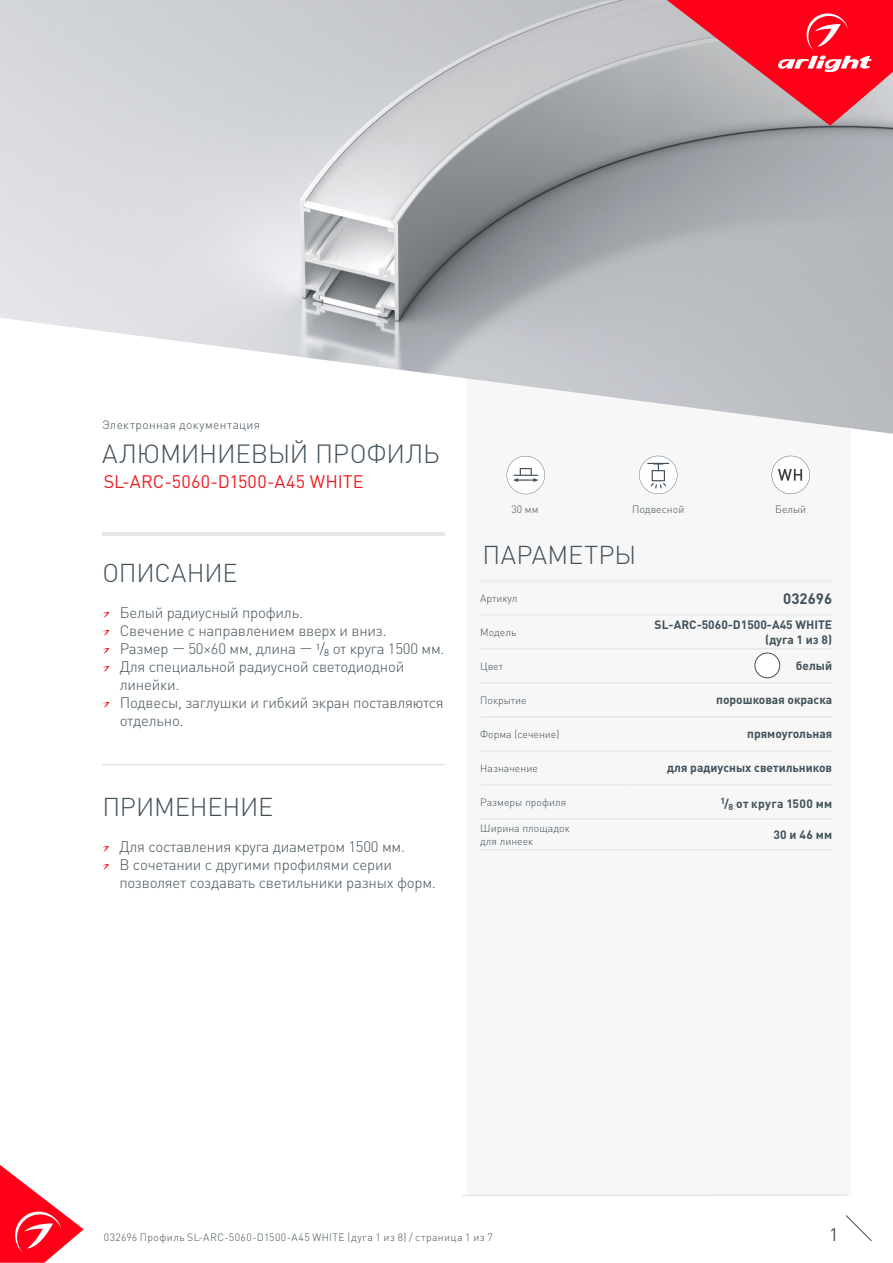
<style>
.page{position:relative;width:893px;height:1263px;background:#fff}
.page>*{position:absolute;margin:0;border:0;box-sizing:border-box;transform-origin:0 0}
.t1{font:300 25.95px "DIN Pro";letter-spacing:-.01em;color:#425159}
.t2{font:300 25.5px "DIN Pro";letter-spacing:-.005em;color:#425159}
.t3{font:300 25.5px "DIN Pro";letter-spacing:.015em;color:#425159}
.t4{font:18px "DIN Pro";letter-spacing:.01em;color:#ee1d23}
.t5{font:18px "DIN Pro";color:#425159}
.t6{font:300 15px/18px "DIN Pro";letter-spacing:-.015em;color:#425159}
.t7{font:700 15px "DIN Pro";color:#425159}
.t8{font:700 12px/14.4px "DIN Pro";color:#425159;text-align:right}
.t9{font:300 12px "DIN Pro";letter-spacing:.03em;color:#425159}
.t10{font:700 12px "DIN Pro";letter-spacing:.035em;color:#425159}
.t11{font:300 10.5px/12.6px "DIN Pro";color:#425159}
.t12{font:300 10.5px "DIN Pro";letter-spacing:.04em;color:#425159}
</style>
<div class="page">
<svg style="left:0;top:1165px;width:84px;height:98px"></svg>
<svg style="left:845px;top:1215px;width:27px;height:26px"></svg>
<div style="left:466px;top:250px;width:384px;height:946px;background:#f7f7f8"></div>
<img style="left:0;top:0;width:893px;height:434px">
<hr style="left:102px;top:533px;width:342px;height:3px;background:#e6e7e9">
<hr style="left:480px;top:579px;width:148px;height:4px;background:#eeeeef">
<hr style="left:628px;top:579px;width:204px;height:4px;background:#eeeeef">
<hr style="left:480px;top:614px;width:148px;height:1px;background:#e6e7e9">
<hr style="left:628px;top:614px;width:204px;height:1px;background:#e6e7e9">
<hr style="left:480px;top:648px;width:148px;height:2px;background:#e6e7e9">
<hr style="left:628px;top:648px;width:204px;height:2px;background:#e6e7e9">
<hr style="left:480px;top:682px;width:148px;height:2px;background:#e6e7e9">
<hr style="left:628px;top:682px;width:204px;height:2px;background:#e6e7e9">
<hr style="left:480px;top:716px;width:148px;height:2px;background:#e6e7e9">
<hr style="left:628px;top:716px;width:204px;height:2px;background:#e6e7e9">
<hr style="left:480px;top:750px;width:148px;height:2px;background:#e6e7e9">
<hr style="left:628px;top:750px;width:204px;height:2px;background:#e6e7e9">
<hr style="left:480px;top:784px;width:148px;height:2px;background:#e6e7e9">
<hr style="left:628px;top:784px;width:204px;height:2px;background:#e6e7e9">
<hr style="left:480px;top:818px;width:148px;height:2px;background:#e6e7e9">
<hr style="left:628px;top:818px;width:204px;height:2px;background:#e6e7e9">
<hr style="left:480px;top:849px;width:148px;height:2px;background:#e6e7e9">
<hr style="left:628px;top:849px;width:204px;height:2px;background:#e6e7e9">
<hr style="left:462px;top:1195px;width:385px;height:1px;background:#dcdddf">
<svg style="left:667px;top:0;width:226px;height:126px;background:#e05664"></svg>
<svg style="left:103px;top:612px;width:6px;height:6px"></svg>
<svg style="left:103px;top:630px;width:6px;height:6px"></svg>
<svg style="left:103px;top:648px;width:6px;height:6px"></svg>
<svg style="left:103px;top:666px;width:6px;height:6px"></svg>
<svg style="left:103px;top:702px;width:6px;height:6px"></svg>
<svg style="left:102px;top:846px;width:7px;height:6px"></svg>
<svg style="left:102px;top:864px;width:7px;height:6px"></svg>
<hr style="left:102px;top:764px;width:343px;height:1px;background:#dcdddf">
<div style="left:755px;top:653px;width:25px;height:25px;background:#fff;border-radius:50%"></div>
<div style="left:755px;top:653px;width:25px;height:25px;border:1px solid #425159;border-radius:50%"></div>
<svg style="left:507px;top:456px;width:38px;height:38px"></svg>
<svg style="left:639px;top:456px;width:38px;height:38px"></svg>
<svg style="left:772px;top:456px;width:38px;height:38px"></svg>
<p class="t9" style="left:102px;top:417px;width:160px">Электронная документация</p>
<p class="t1" style="left:102px;top:436px;width:339px">АЛЮМИНИЕВЫЙ ПРОФИЛЬ</p>
<p class="t4" style="left:104px;top:470px;width:261px">SL-ARC-5060-D1500-A45 WHITE</p>
<p class="t2" style="left:102px;top:555px;width:137px">ОПИСАНИЕ</p>
<p class="t6" style="left:120px;top:602px;width:185px">Белый радиусный профиль.</p>
<p class="t6" style="left:120px;top:620px;width:269px">Свечение с направлением вверх и вниз.</p>
<p class="t6" style="left:120px;top:638px;width:326px">Размер — 50×60 мм, длина — <sup>1</sup>/<sub>8</sub> от круга 1500 мм.</p>
<p class="t6" style="left:120px;top:656px;width:286px">Для специальной радиусной светодиодной линейки.</p>
<p class="t6" style="left:120px;top:692px;width:326px">Подвесы, заглушки и гибкий экран поставляются отдельно.</p>
<p class="t2" style="left:102px;top:789px;width:172px">ПРИМЕНЕНИЕ</p>
<p class="t6" style="left:119px;top:836px;width:287px">Для составления круга диаметром 1500 мм.</p>
<p class="t6" style="left:119px;top:854px;width:318px">В сочетании с другими профилями серии позволяет создавать светильники разных форм.</p>
<p class="t11" style="left:511px;top:502px;width:29px">30 мм</p>
<p class="t11" style="left:632px;top:502px;width:54px">Подвесной</p>
<p class="t11" style="left:775px;top:502px;width:33px">Белый</p>
<p class="t3" style="left:483px;top:537px;width:155px">ПАРАМЕТРЫ</p>
<p class="t11" style="left:480px;top:591px;width:39px">Артикул</p>
<p class="t7" style="left:783px;top:588px;width:50px">032696</p>
<p class="t11" style="left:480px;top:625px;width:38px">Модель</p>
<p class="t8" style="left:655px;top:617px;width:179px">SL-ARC-5060-D1500-A45 WHITE (дуга 1 из 8)</p>
<p class="t11" style="left:480px;top:659px;width:24px">Цвет</p>
<p class="t8" style="left:796px;top:658px;width:38px">белый</p>
<p class="t11" style="left:480px;top:693px;width:48px">Покрытие</p>
<p class="t8" style="left:716px;top:692px;width:117px">порошковая окраска</p>
<p class="t11" style="left:480px;top:727px;width:81px">Форма (сечение)</p>
<p class="t8" style="left:747px;top:726px;width:86px">прямоугольная</p>
<p class="t11" style="left:480px;top:761px;width:59px">Назначение</p>
<p class="t8" style="left:667px;top:760px;width:166px">для радиусных светильников</p>
<p class="t11" style="left:480px;top:795px;width:87px">Размеры профиля</p>
<p class="t10" style="left:720px;top:795px;width:113px"><sup>1</sup>/<sub>8</sub> от круга 1500 мм</p>
<p class="t11" style="left:480px;top:821px;width:91px">Ширина площадок для линеек</p>
<p class="t8" style="left:773px;top:827px;width:60px">30 и 46 мм</p>
<p class="t12" style="left:104px;top:1230px;width:391px">032696 Профиль SL-ARC-5060-D1500-A45 WHITE (дуга 1 из 8) / страница 1 из 7</p>
<p class="t5" style="left:829px;top:1222px;width:11px">1</p>
</div>
